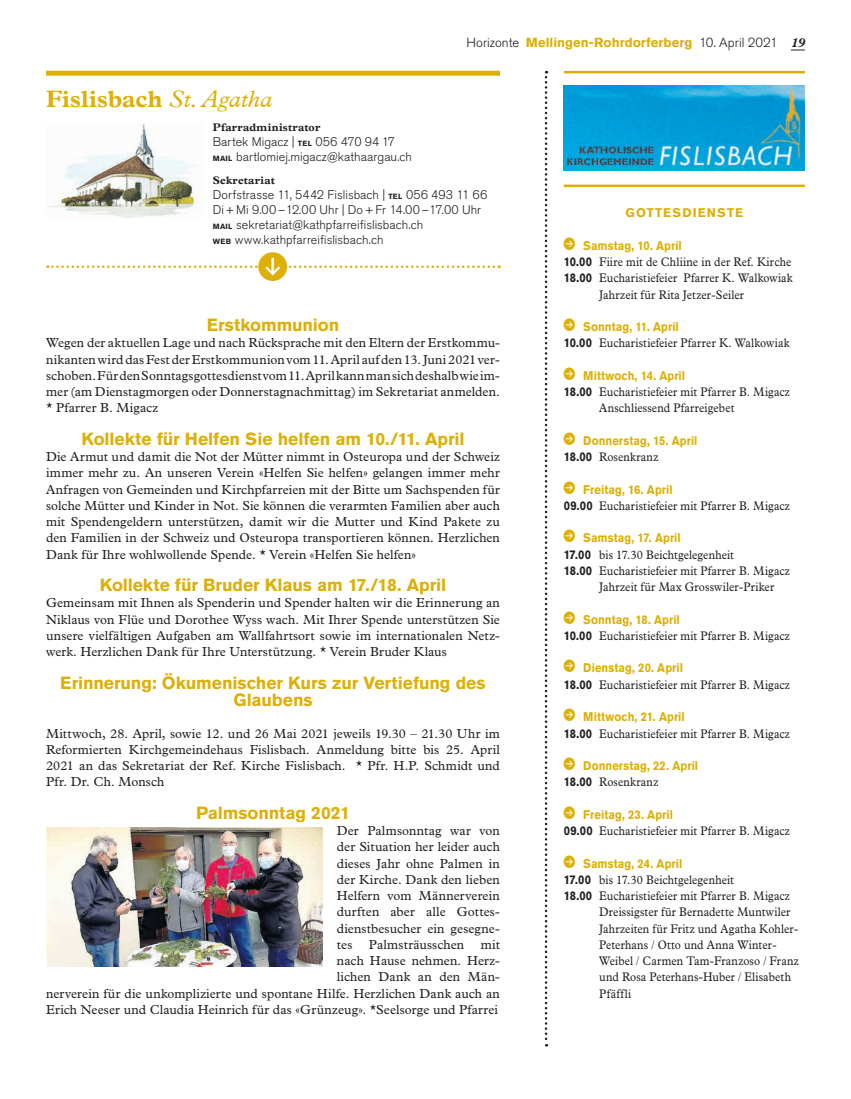
<style>
.page{position:relative;width:851px;height:1099px;background:#fff}
.page>*{position:absolute;margin:0;border:0;box-sizing:border-box;transform-origin:0 0}
.t1{font:700 23.75px "Plantin MT Pro";color:#ddb008}
.t2{font:700 17.5px/17.5px "Akzidenz Grotesk Pro";letter-spacing:-.005em;color:#ddb008;text-align:center}
.t3{font:13.12px/16.2px "Plantin Std";letter-spacing:.01em;color:#231f20;text-align:justify}
.t4{font:700 13.12px "Akzidenz Grotesk Pro";letter-spacing:.005em;color:#ddb008}
.t5{font:12.5px/16.2px "Plantin Std";letter-spacing:.01em;color:#231f20;scale:.9 1}
.t6{font:300 12.5px/15px "Akzidenz Grotesk Pro";letter-spacing:.005em;color:#231f20}
.t7{font:700 12.5px "Akzidenz Grotesk Pro";letter-spacing:.005em;color:#ddb008;scale:.9 1}
.t8{font:700 12.5px "Akzidenz Grotesk Pro";letter-spacing:.09em;color:#ddb008}
.t9{font:12.5px "Plantin Std";letter-spacing:.035em;color:#231f20;scale:.9 1}
.t10{font:700 11px "Plantin MT Pro";letter-spacing:.025em;color:#231f20}
.s1{font-weight:300;color:#231f20}
.s2{font-family:"Plantin Std";font-style:italic;color:#231f20}
.s3{font-weight:400;font-style:italic}
.s4{font-weight:700;font-size:7.5px}
.s5{font-family:"Akzidenz Grotesk Pro";font-weight:700}
</style>
<div class="page">
<svg style="left:791px;top:50px;width:13px;height:1px"></svg>
<img style="left:46px;top:828px;width:276px;height:138px">
<hr style="left:563px;top:184px;width:241px;height:3px;background:#ddb008">
<div style="left:46px;top:71px;width:454px;height:5px;background:#ddb008"></div>
<img style="left:46px;top:124px;width:152px;height:94px">
<hr style="left:563px;top:71px;width:241px;height:2px;background:#ddb008">
<img style="left:563px;top:85px;width:241px;height:86px">
<svg style="left:544px;top:71px;width:3px;height:975px"></svg>
<svg style="left:47px;top:265px;width:452px;height:3px"></svg>
<p class="t4" style="left:466px;top:34px;width:340px"><span class="s1">Horizonte</span> Mellingen-Rohrdorferberg <span class="s1">10. April 2021</span> <span class="s2">19</span></p>
<h1 class="t1" style="left:46px;top:85px;width:227px">Fislisbach <span class="s3">St.Agatha</span></h1>
<p class="t10" style="left:213px;top:120px;width:109px">Pfarradministrator</p>
<p class="t6" style="left:213px;top:134px;width:201px">Bartek Migacz | <span class="s4">TEL</span> 056 470 94 17<br><span class="s4">MAIL</span> bartlomiej.migacz@kathaargau.ch</p>
<p class="t10" style="left:213px;top:174px;width:64px">Sekretariat</p>
<p class="t6" style="left:213px;top:188px;width:276px">Dorfstrasse 11, 5442 Fislisbach | <span class="s4">TEL</span> 056 493 11 66<br>Di+Mi 9.00–12.00 Uhr | Do+Fr 14.00–17.00 Uhr <span class="s4">MAIL</span> sekretariat@kathpfarreifislisbach.ch<br><span class="s4">WEB</span> www.kathpfarreifislisbach.ch</p>
<h2 class="t2" style="left:207px;top:316px;width:134px">Erstkommunion</h2>
<p class="t3" style="left:46px;top:335px;width:455px">Wegen der aktuellen Lage und nach Rücksprache mit den Eltern der Erstkommu&shy;nikanten wird das Fest der Erstkommunion vom 11. April auf den 13. Juni 2021 ver&shy;schoben. Für den Sonntagsgottesdienst vom 11. April kann man sich deshalb wie im&shy;mer (am Dienstagmorgen oder Donnerstagnachmittag) im Sekretariat anmelden. * Pfarrer B. Migacz</p>
<h2 class="t2" style="left:82px;top:430px;width:384px">Kollekte für Helfen Sie helfen am 10./11. April</h2>
<p class="t3" style="left:46px;top:448px;width:455px">Die Armut und damit die Not der Mütter nimmt in Osteuropa und der Schweiz immer mehr zu. An unseren Verein «Helfen Sie helfen» gelangen immer mehr Anfragen von Gemeinden und Kirchpfarreien mit der Bitte um Sachspenden für solche Mütter und Kinder in Not. Sie können die verarmten Familien aber auch mit Spendengeldern unterstützen, damit wir die Mutter und Kind Pakete zu den Familien in der Schweiz und Osteuropa transportieren können. Herzlichen Dank für Ihre wohlwollende Spende. * Verein «Helfen Sie helfen»</p>
<h2 class="t2" style="left:100px;top:576px;width:348px">Kollekte für Bruder Klaus am 17./18. April</h2>
<p class="t3" style="left:46px;top:595px;width:455px">Gemeinsam mit Ihnen als Spenderin und Spender halten wir die Erinnerung an Niklaus von Flüe und Dorothee Wyss wach. Mit Ihrer Spende unterstützen Sie unsere vielfältigen Aufgaben am Wallfahrtsort sowie im internationalen Netz&shy;werk. Herzlichen Dank für Ihre Unterstützung. * Verein Bruder Klaus</p>
<h2 class="t2" style="left:60px;top:673px;width:427px">Erinnerung: Ökumenischer Kurs zur Vertiefung des<br>Glaubens</h2>
<p class="t3" style="left:46px;top:725px;width:455px">Mittwoch, 28. April, sowie 12. und 26 Mai 2021 jeweils 19.30 – 21.30 Uhr im Reformierten Kirchgemeindehaus Fislisbach. Anmeldung bitte bis 25. April 2021 an das Sekretariat der Ref. Kirche Fislisbach. * Pfr. H.P. Schmidt und Pfr. Dr. Ch. Monsch</p>
<h2 class="t2" style="left:196px;top:803px;width:155px">Palmsonntag 2021</h2>
<p class="t3" style="left:337px;top:822px;width:165px">Der Palmsonntag war von der Situation her leider auch dieses Jahr ohne Palmen in der Kirche. Dank den lieben Helfern vom Männerverein durften aber alle Gottes&shy;dienstbesucher ein gesegne&shy;tes</p>
<p class="t3" style="left:46px;top:936px;width:455px;text-align:right">mit<br>nach Hause nehmen. Herz-<br>lichen Dank an den Män-<br>nerverein für die unkomplizierte und spontane Hilfe. Herzlichen Dank auch an Erich Neeser und Claudia Heinrich für das «Grünzeug». *Seelsorge und Pfarrei</p>
<p class="t3" style="left:369px;top:936px;width:97px">Palmsträusschen</p>
<p class="t8" style="left:625px;top:205px;width:119px">GOTTESDIENSTE</p>
<p class="t7" style="left:583px;top:237px;width:111px">Samstag, 10. April</p>
<p class="t5" style="left:563px;top:254px;width:254px"><span class="s5">10.00</span> Fiire mit de Chliine in der Ref. Kirche</p>
<p class="t5" style="left:563px;top:270px;width:256px"><span class="s5">18.00</span> Eucharistiefeier Pfarrer K. Walkowiak</p>
<p class="t5" style="left:599px;top:286px;width:162px">Jahrzeit für Rita Jetzer-Seiler</p>
<p class="t7" style="left:583px;top:318px;width:108px">Sonntag, 11. April</p>
<p class="t5" style="left:563px;top:335px;width:252px"><span class="s5">10.00</span> Eucharistiefeier Pfarrer K. Walkowiak</p>
<p class="t7" style="left:583px;top:367px;width:115px">Mittwoch, 14. April</p>
<p class="t5" style="left:599px;top:384px;width:213px;text-indent:-35px"><span class="s5">18.00</span> Eucharistiefeier mit Pfarrer B. Migacz<br>Anschliessend Pfarreigebet</p>
<p class="t7" style="left:583px;top:432px;width:128px">Donnerstag, 15. April</p>
<p class="t5" style="left:563px;top:449px;width:107px"><span class="s5">18.00</span> Rosenkranz</p>
<p class="t7" style="left:583px;top:481px;width:101px">Freitag, 16. April</p>
<p class="t5" style="left:563px;top:497px;width:252px"><span class="s5">09.00</span> Eucharistiefeier mit Pfarrer B. Migacz</p>
<p class="t7" style="left:583px;top:530px;width:110px">Samstag, 17. April</p>
<p class="t5" style="left:563px;top:546px;width:190px"><span class="s5">17.00</span> bis 17.30 Beichtgelegenheit</p>
<p class="t5" style="left:563px;top:562px;width:252px"><span class="s5">18.00</span> Eucharistiefeier mit Pfarrer B. Migacz</p>
<p class="t5" style="left:599px;top:579px;width:196px">Jahrzeit für Max Grosswiler-Priker</p>
<p class="t7" style="left:583px;top:611px;width:109px">Sonntag, 18. April</p>
<p class="t5" style="left:563px;top:627px;width:252px"><span class="s5">10.00</span> Eucharistiefeier mit Pfarrer B. Migacz</p>
<p class="t7" style="left:583px;top:660px;width:112px">Dienstag, 20. April</p>
<p class="t5" style="left:563px;top:676px;width:252px"><span class="s5">18.00</span> Eucharistiefeier mit Pfarrer B. Migacz</p>
<p class="t7" style="left:583px;top:708px;width:114px">Mittwoch, 21. April</p>
<p class="t5" style="left:563px;top:725px;width:252px"><span class="s5">18.00</span> Eucharistiefeier mit Pfarrer B. Migacz</p>
<p class="t7" style="left:583px;top:757px;width:129px">Donnerstag, 22. April</p>
<p class="t5" style="left:563px;top:774px;width:107px"><span class="s5">18.00</span> Rosenkranz</p>
<p class="t7" style="left:583px;top:806px;width:101px">Freitag, 23. April</p>
<p class="t5" style="left:563px;top:822px;width:252px"><span class="s5">09.00</span> Eucharistiefeier mit Pfarrer B. Migacz</p>
<p class="t7" style="left:583px;top:855px;width:112px">Samstag, 24. April</p>
<p class="t5" style="left:563px;top:871px;width:190px"><span class="s5">17.00</span> bis 17.30 Beichtgelegenheit</p>
<p class="t5" style="left:563px;top:887px;width:252px"><span class="s5">18.00</span> Eucharistiefeier mit Pfarrer B. Migacz</p>
<p class="t5" style="left:599px;top:904px;width:214px">Dreissigster für Bernadette Muntwiler</p>
<p class="t5" style="left:599px;top:920px;width:222px">Jahrzeiten für Fritz und Agatha Kohler-</p>
<p class="t5" style="left:599px;top:936px;width:198px">Peterhans / Otto und Anna Winter-</p>
<p class="t5" style="left:599px;top:952px;width:223px">Weibel / Carmen Tam-Franzoso / Franz</p>
<p class="t5" style="left:599px;top:969px;width:214px">und Rosa Peterhans-Huber / Elisabeth</p>
<p class="t9" style="left:599px;top:986px;width:37px">Pfäffli</p>
</div>
